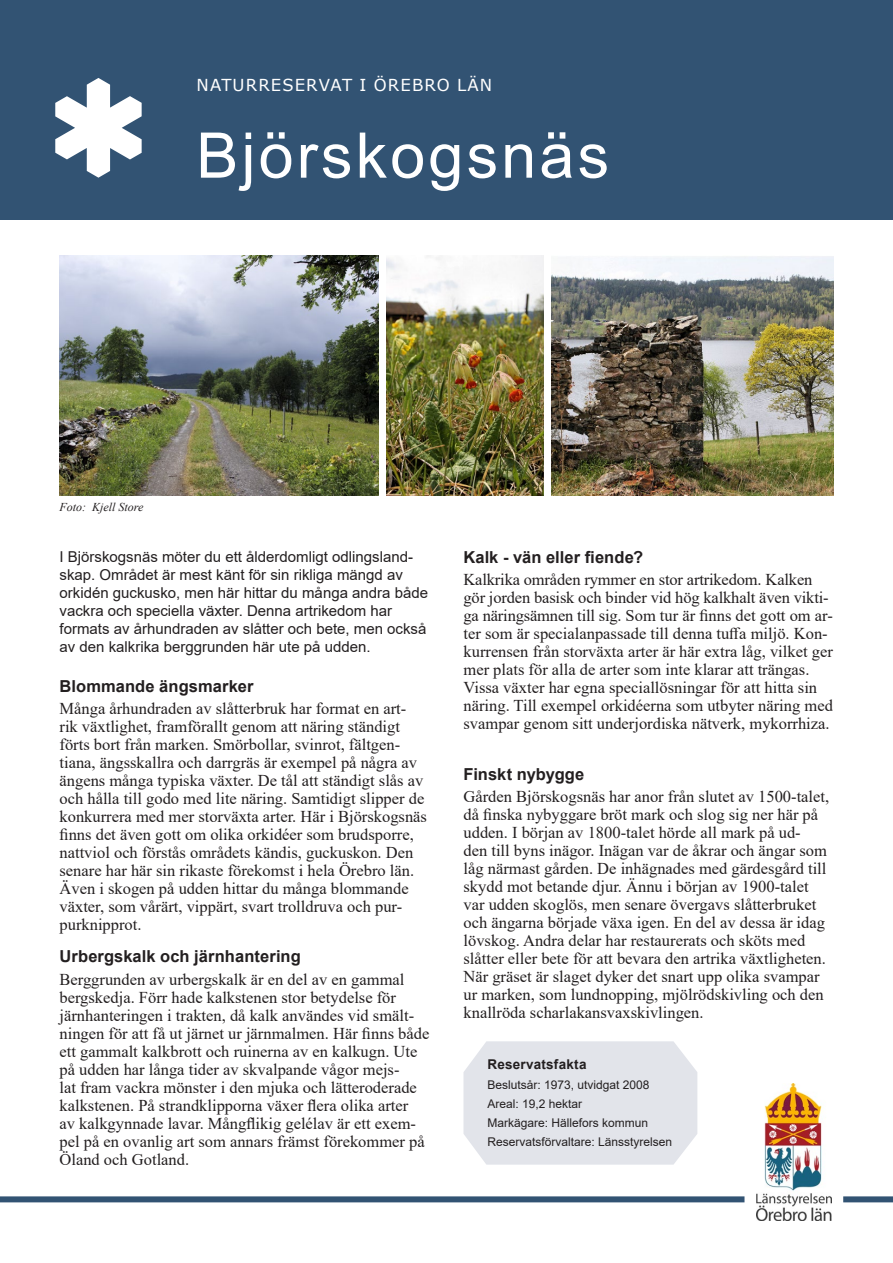
<style>
.page{position:relative;width:893px;height:1263px;background:#fff}
.page>*{position:absolute;margin:0;border:0;box-sizing:border-box;transform-origin:0 0}
.Rubrik_Reservatsnamn{font:63px "Arial";letter-spacing:.05em;color:#fff}
.Brödtext{font:16.5px/18px "Times New Roman";color:#231f20}
.Mellanrubrik{font:700 16.5px "Arial";letter-spacing:.005em;color:#231f20}
.Naturreservat_i_Öreb{font:16.5px "Verdana";letter-spacing:.065em;color:#fff}
.Ingress{font:15px/18px "Arial";color:#231f20}
.Faktarubrik{font:700 13.5px "Arial";letter-spacing:.015em;color:#231f20}
.Faktatext{font:12px "Arial";color:#231f20}
.Bildtext{font:italic 12px "Times New Roman";color:#231f20}
</style>
<div class="page">
<div style="left:0;top:1196px;width:744px;height:6px;background:#325373"></div>
<div style="left:0;top:0;width:893px;height:220px;background:#325373"></div>
<svg style="left:55px;top:78px;width:87px;height:100px"></svg>
<img style="left:60px;top:255px;width:319px;height:241px">
<img style="left:387px;top:255px;width:156px;height:241px">
<img style="left:551px;top:256px;width:282px;height:240px">
<div style="left:463px;top:1041px;width:234px;height:124px;background:#e2e4ea"></div>
<img style="left:756px;top:1083px;width:75px;height:137px">
<div style="left:843px;top:1196px;width:50px;height:6px;background:#325373"></div>
<h1 class="Naturreservat_i_Öreb" style="left:197px;top:73px;width:297px">NATURRESERVAT I ÖREBRO LÄN</h1>
<h1 class="Rubrik_Reservatsnamn" style="left:196px;top:112px;width:414px">Björskogsnäs</h1>
<p class="Bildtext" style="left:60px;top:498px;width:85px">Foto: Kjell Store</p>
<p class="Ingress" style="left:60px;top:547px;width:370px">I Björskogsnäs möter du ett ålderdomligt odlingsland&shy;skap. Området är mest känt för sin rikliga mängd av orkidén guckusko, men här hittar du många andra både vackra och speciella växter. Denna artrikedom har formats av århundraden av slåtter och bete, men också av den kalkrika berggrunden här ute på udden.</p>
<h2 class="Mellanrubrik" style="left:60px;top:674px;width:195px">Blommande ängsmarker</h2>
<p class="Brödtext" style="left:60px;top:699px;width:369px">Många århundraden av slåtterbruk har format en art&shy;rik växtlighet, framförallt genom att näring ständigt förts bort från marken. Smörbollar, svinrot, fältgen&shy;tiana, ängsskallra och darrgräs är exempel på några av ängens många typiska växter. De tål att ständigt slås av och hålla till godo med lite näring. Samtidigt slipper de konkurrera med mer storväxta arter. Här i Björskogsnäs finns det även gott om olika orkidéer som brudsporre, nattviol och förstås områdets kändis, guckuskon. Den senare har här sin rikaste förekomst i hela Örebro län.</p>
<p class="Brödtext" style="left:60px;top:879px;width:351px">Även i skogen på udden hittar du många blommande växter, som vårärt, vippärt, svart trolldruva och pur&shy;purknipprot.</p>
<h2 class="Mellanrubrik" style="left:60px;top:945px;width:243px">Urbergskalk och järnhantering</h2>
<p class="Brödtext" style="left:60px;top:969px;width:371px">Berggrunden av urbergskalk är en del av en gammal bergskedja. Förr hade kalkstenen stor betydelse för järnhanteringen i trakten, då kalk användes vid smält&shy;ningen för att få ut järnet ur järnmalmen. Här finns både ett gammalt kalkbrott och ruinerna av en kalkugn. Ute på udden har långa tider av skvalpande vågor mejs-<br>lat fram vackra mönster i den mjuka och lätteroderade kalkstenen. På strandklipporna växer flera olika arter<br>av kalkgynnade lavar. Mångflikig gelélav är ett exem&shy;pel på en ovanlig art som annars främst förekommer på Öland och Gotland.</p>
<h2 class="Mellanrubrik" style="left:463px;top:545px;width:181px">Kalk - vän eller fiende?</h2>
<p class="Brödtext" style="left:463px;top:570px;width:371px">Kalkrika områden rymmer en stor artrikedom. Kalken gör jorden basisk och binder vid hög kalkhalt även vikti&shy;ga näringsämnen till sig. Som tur är finns det gott om ar&shy;ter som är specialanpassade till denna tuffa miljö. Kon&shy;kurrensen från storväxta arter är här extra låg, vilket ger mer plats för alla de arter som inte klarar att trängas.<br>Vissa växter har egna speciallösningar för att hitta sin näring. Till exempel orkidéerna som utbyter näring med svampar genom sitt underjordiska nätverk, mykorrhiza.</p>
<h2 class="Mellanrubrik" style="left:463px;top:762px;width:122px">Finskt nybygge</h2>
<p class="Brödtext" style="left:463px;top:787px;width:367px">Gården Björskogsnäs har anor från slutet av 1500-talet, då finska nybyggare bröt mark och slog sig ner här på udden. I början av 1800-talet hörde all mark på ud-<br>den till byns inägor. Inägan var de åkrar och ängar som låg närmast gården. De inhägnades med gärdesgård till skydd mot betande djur. Ännu i början av 1900-talet var udden skoglös, men senare övergavs slåtterbruket och ängarna började växa igen. En del av dessa är idag lövskog. Andra delar har restaurerats och sköts med slåtter eller bete för att bevara den artrika växtligheten.<br>När gräset är slaget dyker det snart upp olika svampar ur marken, som lundnopping, mjölrödskivling och den knallröda scharlakansvaxskivlingen.</p>
<h3 class="Faktarubrik" style="left:487px;top:1055px;width:101px">Reservatsfakta</h3>
<p class="Faktatext" style="left:487px;top:1076px;width:164px">Beslutsår: 1973, utvidgat 2008</p>
<p class="Faktatext" style="left:487px;top:1095px;width:96px">Areal: 19,2 hektar</p>
<p class="Faktatext" style="left:487px;top:1115px;width:162px">Markägare: Hällefors kommun</p>
<p class="Faktatext" style="left:487px;top:1134px;width:186px">Reservatsförvaltare: Länsstyrelsen</p>
</div>
